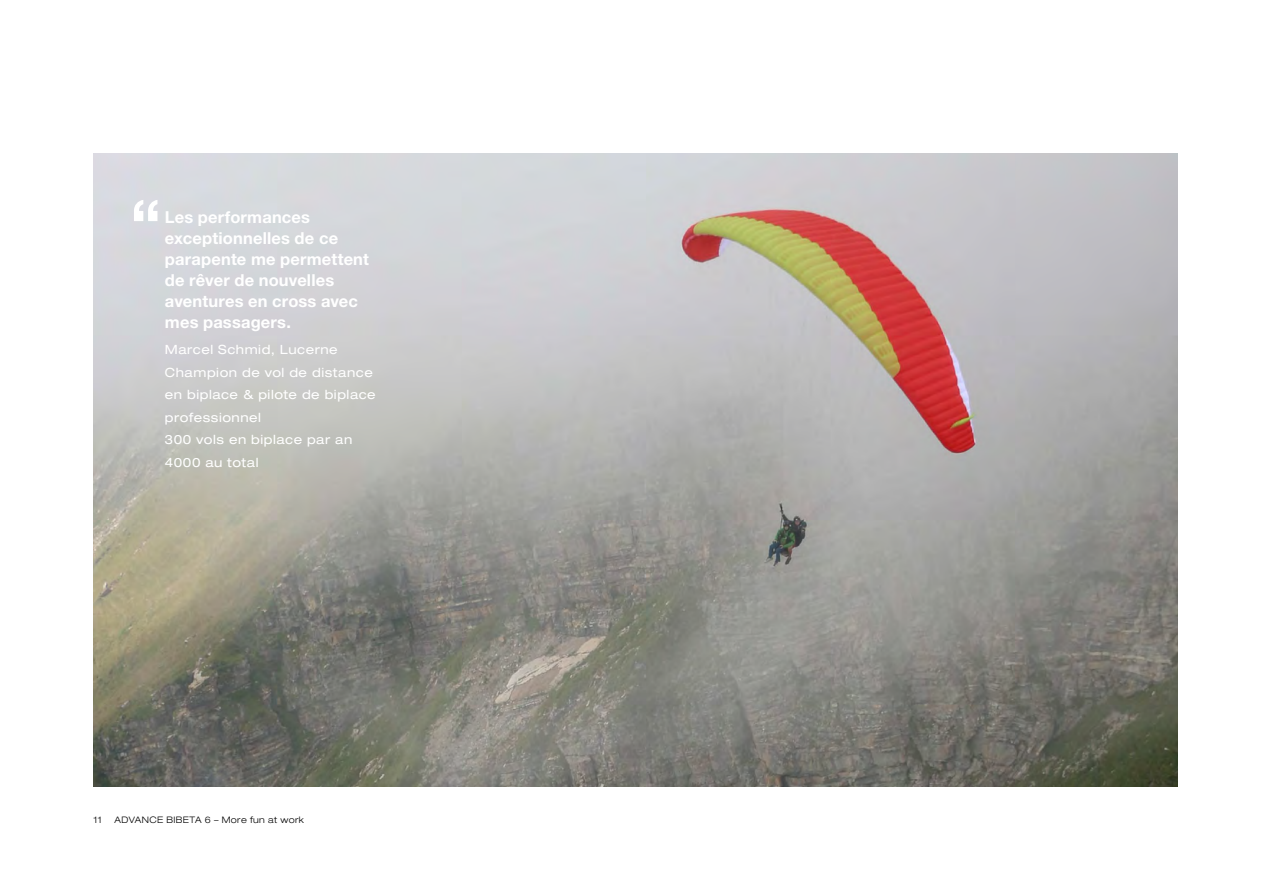
<style>
.page{position:relative;width:1263px;height:893px;background:#fff}
.page>*{position:absolute;margin:0;border:0;box-sizing:border-box;transform-origin:0 0}
.zitate{font:700 16.5px/21px "Helvetica Neue LT Pro";letter-spacing:.01em;color:#fff}
.text_1{font:expanded 12.75px/22.5px "Helvetica Neue LT Pro";letter-spacing:.04em;color:#fff}
.t1{font:300 expanded 9px "Helvetica Neue LT Pro";letter-spacing:.04em;color:#000}
</style>
<div class="page">
<img style="left:94px;top:153px;width:1084px;height:634px">
<svg style="left:134px;top:200px;width:23px;height:21px"></svg>
<p class="zitate" style="left:165px;top:206px;width:206px">Les performances exceptionnelles de ce parapente me permettent de rêver de nouvelles aventures en cross avec mes passagers.</p>
<p class="text_1" style="left:165px;top:339px;width:212px">Marcel Schmid, Lucerne<br>Champion de vol de distance en biplace &amp; pilote de biplace professionnel<br>300 vols en biplace par an<br>4000 au total</p>
<p class="t1" style="left:94px;top:814px;width:10px">11</p>
<p class="t1" style="left:115px;top:814px;width:191px">ADVANCE BIBETA 6 – More fun at work</p>
</div>
